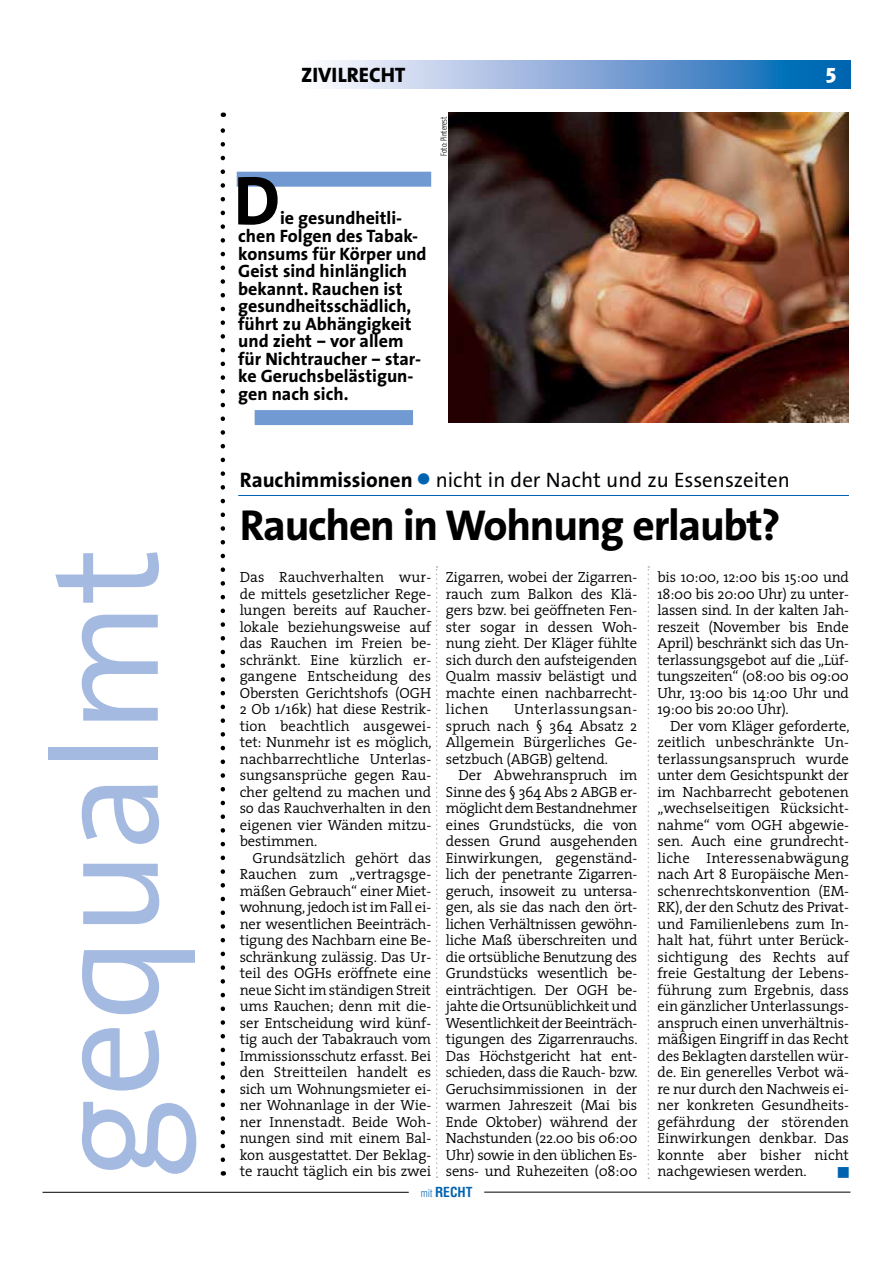
<style>
.page{position:relative;width:893px;height:1263px;background:#fff}
.page>*{position:absolute;margin:0;border:0;box-sizing:border-box;transform-origin:0 0}
.t1{font:150px "The Sans Correspondence";color:#a4bae1}
.t2{font:700 70.05px "The Sans Correspondence";color:#000}
.t3{font:700 43.5px "The Sans Correspondence";letter-spacing:-.03em;color:#000}
.t4{font:21px "The Sans Correspondence";color:#000}
.t5{font:800 21px "The Sans";color:#000}
.t6{font:900 21px "Meta Plus";color:#fff}
.t7{font:700 18px/17.5px "The Sans Correspondence";color:#000}
.t8{font:300 14.7px/16.5px "The Serif";letter-spacing:-.01em;color:#000;text-align:justify}
.t9{font:14.7px "Zapf Dingbats";color:#0063af}
.t10{font:700 condensed 13.5px "Helvetica";color:#0063af}
.t11{font:300 9px "The Sans Condensed";letter-spacing:-.01em;color:#000;scale:.9 1}
.s1{font-weight:700}
.s2{color:#0063af}
.s3{font-weight:300;font-size:10.5px}
</style>
<div class="page">
<svg style="left:327px;top:60px;width:523px;height:28px;background:#7da8d6"></svg>
<hr style="left:43px;top:1192px;width:366px;height:1px;background:#000">
<hr style="left:484px;top:1192px;width:366px;height:1px;background:#000">
<svg style="left:221px;top:113px;width:4px;height:1047px"></svg>
<hr style="left:238px;top:495px;width:611px;height:1px;background:#0063af">
<svg style="left:436px;top:566px;width:2px;height:612px"></svg>
<svg style="left:648px;top:566px;width:1px;height:613px"></svg>
<div style="left:255px;top:410px;width:158px;height:15px;background:#709ad1"></div>
<div style="left:237px;top:172px;width:194px;height:15px;background:#709ad1"></div>
<img style="left:449px;top:112px;width:400px;height:311px">
<h1 class="t1" style="left:26px;top:1179px;width:633px;rotate:-90deg">gequalmt</h1>
<h3 class="t5" style="left:301px;top:57px;width:106px">ZIVILRECHT</h3>
<h2 class="t2" style="left:234px;top:162px;width:48px">D</h2>
<p class="t7" style="left:238px;top:210px;width:190px;text-indent:42px">ie gesundheitli&shy;chen Folgen des Tabak&shy;konsums für Körper und<br>Geist sind hinlänglich bekannt. Rauchen ist gesundheitsschädlich, führt zu Abhängigkeit und zieht – vor allem für Nichtraucher – star&shy;ke Geruchsbelästigun&shy;gen nach sich.</p>
<p class="t11" style="left:439px;top:156px;width:45px;rotate:-90deg">Foto: Pinterest</p>
<h3 class="t4" style="left:240px;top:468px;width:552px"><span class="s1">Rauchimmissionen</span> <span class="s2">●</span> nicht in der Nacht und zu Essenszeiten</h3>
<h3 class="t3" style="left:240px;top:501px;width:542px">Rauchen in Wohnung erlaubt?</h3>
<h3 class="t6" style="left:826px;top:60px;width:12px">5</h3>
<p class="t8" style="left:240px;top:568px;width:193px">Das Rauchverhalten wur&shy;de mittels gesetzlicher Rege&shy;lungen bereits auf Raucher&shy;lokale beziehungsweise auf das Rauchen im Freien be&shy;schränkt. Eine kürzlich er&shy;gangene Entscheidung des Obersten Gerichtshofs (OGH 2 Ob 1/16k) hat diese Restrik&shy;tion beachtlich ausgewei&shy;tet: Nunmehr ist es möglich, nachbarrechtliche Unterlas&shy;sungsansprüche gegen Rau&shy;cher geltend zu machen und so das Rauchverhalten in den eigenen vier Wänden mitzu&shy;bestimmen.</p>
<p class="t8" style="left:240px;top:849px;width:193px;text-indent:13px">Grundsätzlich gehört das Rauchen zum „vertragsge&shy;mäßen Gebrauch“ einer Miet&shy;wohnung, jedoch ist im Fall ei&shy;ner wesentlichen Beeinträch&shy;tigung des Nachbarn eine Be&shy;schränkung zulässig. Das Ur&shy;teil des OGHs eröffnete eine neue Sicht im ständigen Streit ums Rauchen; denn mit die&shy;ser Entscheidung wird künf&shy;tig auch der Tabakrauch vom Immissionsschutz erfasst. Bei den Streitteilen handelt es sich um Wohnungsmieter ei&shy;ner Wohnanlage in der Wie&shy;ner Innenstadt. Beide Woh&shy;nungen sind mit einem Bal&shy;kon ausgestattet. Der Beklag&shy;te raucht täglich ein bis zwei</p>
<p class="t8" style="left:446px;top:568px;width:193px">Zigarren, wobei der Zigarren&shy;rauch zum Balkon des Klä&shy;gers bzw. bei geöffneten Fen&shy;ster sogar in dessen Woh&shy;nung zieht. Der Kläger fühlte sich durch den aufsteigenden Qualm massiv belästigt und machte einen nachbarrecht&shy;lichen</p>
<p class="t8" style="left:446px;top:700px;width:193px;text-indent:68px">Unterlassungsan&shy;spruch nach § 364 Absatz 2<br>Allgemein Bürgerliches Ge&shy;setzbuch (ABGB) geltend.</p>
<p class="t8" style="left:446px;top:766px;width:193px;text-indent:13px">Der Abwehranspruch im Sinne des § 364 Abs 2 ABGB er&shy;möglicht dem Bestandnehmer eines Grundstücks, die von dessen Grund ausgehenden Einwirkungen, gegenständ&shy;lich der penetrante Zigarren&shy;geruch, insoweit zu untersa&shy;gen, als sie das nach den ört&shy;lichen Verhältnissen gewöhn&shy;liche Maß überschreiten und die ortsübliche Benutzung des Grundstücks wesentlich be&shy;einträchtigen. Der OGH be&shy;jahte die Ortsunüblichkeit und Wesentlichkeit der Beeinträch&shy;tigungen des Zigarrenrauchs.<br>Das Höchstgericht hat ent&shy;schieden, dass die Rauch- bzw.<br>Geruchsimmissionen in der warmen Jahreszeit (Mai bis Ende Oktober) während der Nachstunden (22.00 bis 06:00<br>Uhr) sowie in den üblichen Es&shy;sens- und Ruhezeiten (08:00</p>
<p class="t10" style="left:421px;top:1183px;width:53px"><span class="s3">mit</span> RECHT</p>
<p class="t8" style="left:657px;top:568px;width:193px">bis 10:00, 12:00 bis 15:00 und 18:00 bis 20:00 Uhr) zu unter&shy;lassen sind. In der kalten Jah&shy;reszeit (November bis Ende April) beschränkt sich das Un&shy;terlassungsgebot auf die „Lüf&shy;tungszeiten“ (08:00 bis 09:00<br>Uhr, 13:00 bis 14:00 Uhr und 19:00 bis 20:00 Uhr).</p>
<p class="t8" style="left:657px;top:717px;width:194px;text-indent:13px">Der vom Kläger geforderte, zeitlich unbeschränkte Un&shy;terlassungsanspruch wurde unter dem Gesichtspunkt der im Nachbarrecht gebotenen „wechselseitigen Rücksicht&shy;nahme“ vom OGH abgewie&shy;sen. Auch eine grundrecht&shy;liche Interessenabwägung nach Art 8 Europäische Men&shy;schenrechtskonvention (EM-RK), der den Schutz des Privat&shy;und Familienlebens zum In&shy;halt hat, führt unter Berück&shy;sichtigung des Rechts auf freie Gestaltung der Lebens&shy;führung zum Ergebnis, dass ein gänzlicher Unterlassungs&shy;anspruch einen unverhältnis&shy;mäßigen Eingriff in das Recht des Beklagten darstellen wür&shy;de. Ein generelles Verbot wä&shy;re nur durch den Nachweis ei&shy;ner konkreten Gesundheits&shy;gefährdung der störenden Einwirkungen denkbar. Das konnte aber bisher nicht nachgewiesen werden.</p>
<p class="t9" style="left:838px;top:1164px;width:13px">■</p>
</div>
